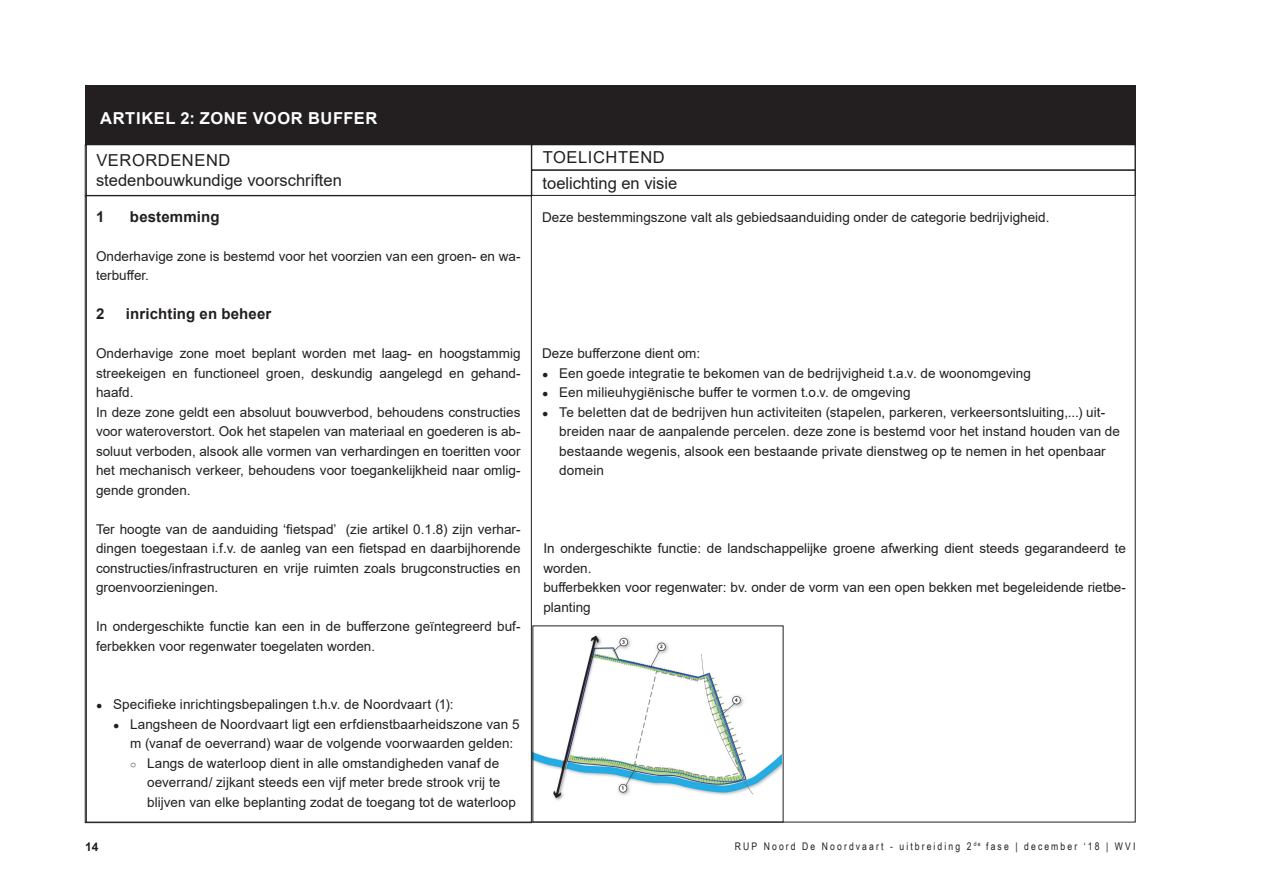
<style>
.page{position:relative;width:1263px;height:893px;background:#fff}
.page>*{position:absolute;margin:0;border:0;box-sizing:border-box;transform-origin:0 0}
.t1{font:16.5px/19.5px "Arial";color:#231f20}
.Lijstnummering_2_tit{font:700 16.5px "Arial";letter-spacing:.04em;color:#fff}
.voorschrift_titel_1{font:700 15px "Arial";letter-spacing:.01em;color:#231f20}
.Standaard{font:13.5px/19.5px "Arial";color:#231f20}
.opsomming_niveau_3{font:13.5px/19.5px "Arial";letter-spacing:.005em;color:#231f20}
.opsomming_niveau_2{font:13.5px/19.5px "Arial";letter-spacing:.005em;color:#231f20}
.opsomming_niveau_1{font:13.5px "Arial";letter-spacing:.005em;color:#231f20}
.t2{font:700 12px "Arial";color:#231f20}
.t3{font:10.5px "Arial Narrow";letter-spacing:.2em;color:#231f20}
.s1{font-weight:700;font-size:10.5px}
.s2{font-size:10.5px}
</style>
<div class="page">
<div style="left:85px;top:145px;width:446px;height:51px;border:1px solid #231f20"></div>
<div style="left:531px;top:170px;width:604px;height:26px;border:1px solid #231f20"></div>
<div style="left:85px;top:85px;width:1050px;height:60px;background:#231f20"></div>
<img style="left:535px;top:635px;width:246px;height:166px">
<p class="Lijstnummering_2_tit" style="left:100px;top:107px;width:279px">ARTIKEL 2: ZONE VOOR BUFFER</p>
<p class="t1" style="left:96px;top:151px;width:247px">VERORDENEND stedenbouwkundige voorschriften</p>
<p class="t1" style="left:543px;top:145px;width:136px;line-height:25.5px">TOELICHTEND toelichting en visie</p>
<p class="voorschrift_titel_1" style="left:96px;top:206px;width:10px">1</p>
<p class="voorschrift_titel_1" style="left:130px;top:206px;width:91px">bestemming</p>
<p class="Standaard" style="left:96px;top:246px;width:426px">Onderhavige zone is bestemd voor het voorzien van een groen- en wa&shy;terbuffer.</p>
<p class="voorschrift_titel_1" style="left:96px;top:303px;width:10px">2</p>
<p class="voorschrift_titel_1" style="left:126px;top:303px;width:147px">inrichting en beheer</p>
<p class="Standaard" style="left:96px;top:343px;width:426px;text-align:justify">Onderhavige zone moet beplant worden met laag- en hoogstammig streekeigen en functioneel groen, deskundig aangelegd en gehand&shy;haafd.</p>
<p class="Standaard" style="left:96px;top:402px;width:426px;text-align:justify">In deze zone geldt een absoluut bouwverbod, behoudens constructies voor wateroverstort. Ook het stapelen van materiaal en goederen is ab&shy;soluut verboden, alsook alle vormen van verhardingen en toeritten voor het mechanisch verkeer, behoudens voor toegankelijkheid naar omlig&shy;gende gronden.</p>
<p class="Standaard" style="left:96px;top:519px;width:426px;text-align:justify">Ter hoogte van de aanduiding ‘fietspad’ (zie artikel 0.1.8) zijn verhar&shy;dingen toegestaan i.f.v. de aanleg van een fietspad en daarbijhorende constructies/infrastructuren en vrije ruimten zoals brugconstructies en groenvoorzieningen.</p>
<p class="Standaard" style="left:96px;top:616px;width:426px">In ondergeschikte functie kan een in de bufferzone geïntegreerd buf&shy;ferbekken voor regenwater toegelaten worden.</p>
<p class="Standaard" style="left:542px;top:207px;width:509px">Deze bestemmingszone valt als gebiedsaanduiding onder de categorie bedrijvigheid.</p>
<p class="Standaard" style="left:542px;top:343px;width:160px">Deze bufferzone dient om:</p>
<p class="Standaard" style="left:542px;top:363px;width:490px"><span class="s1">●</span> Een goede integratie te bekomen van de bedrijvigheid t.a.v. de woonomgeving</p>
<p class="Standaard" style="left:542px;top:382px;width:370px"><span class="s1">●</span> Een milieuhygiënische buffer te vormen t.o.v. de omgeving</p>
<p class="Standaard" style="left:559px;top:402px;width:562px;text-indent:-17px"><span class="s1">●</span> Te beletten dat de bedrijven hun activiteiten (stapelen, parkeren, verkeersontsluiting,...) uit&shy;breiden naar de aanpalende percelen. deze zone is bestemd voor het instand houden van de bestaande wegenis, alsook een bestaande private dienstweg op te nemen in het openbaar domein</p>
<p class="Standaard" style="left:543px;top:538px;width:584px">In ondergeschikte functie: de landschappelijke groene afwerking dient steeds gegarandeerd te worden.<br>bufferbekken voor regenwater: bv. onder de vorm van een open bekken met begeleidende rietbe&shy;planting</p>
<p class="opsomming_niveau_1" style="left:96px;top:695px;width:359px"><span class="s1">●</span> Specifieke inrichtingsbepalingen t.h.v. de Noordvaart (1):</p>
<p class="opsomming_niveau_2" style="left:130px;top:714px;width:391px;text-indent:-17px"><span class="s1">●</span> Langsheen de Noordvaart ligt een erfdienstbaarheidszone van 5 m (vanaf de oeverrand) waar de volgende voorwaarden gelden:</p>
<p class="opsomming_niveau_3" style="left:147px;top:753px;width:370px;text-indent:-17px"><span class="s2">○</span> Langs de waterloop dient in alle omstandigheden vanaf de oeverrand/ zijkant steeds een vijf meter brede strook vrij te blijven van elke beplanting zodat de toegang tot de waterloop</p>
<p class="t2" style="left:85px;top:838px;width:15px">14</p>
<p class="t3" style="left:735px;top:838px;width:402px">RUP Noord De Noordvaart - uitbreiding 2 <sup>de</sup> fase | december ‘18 | WVI</p>
</div>
